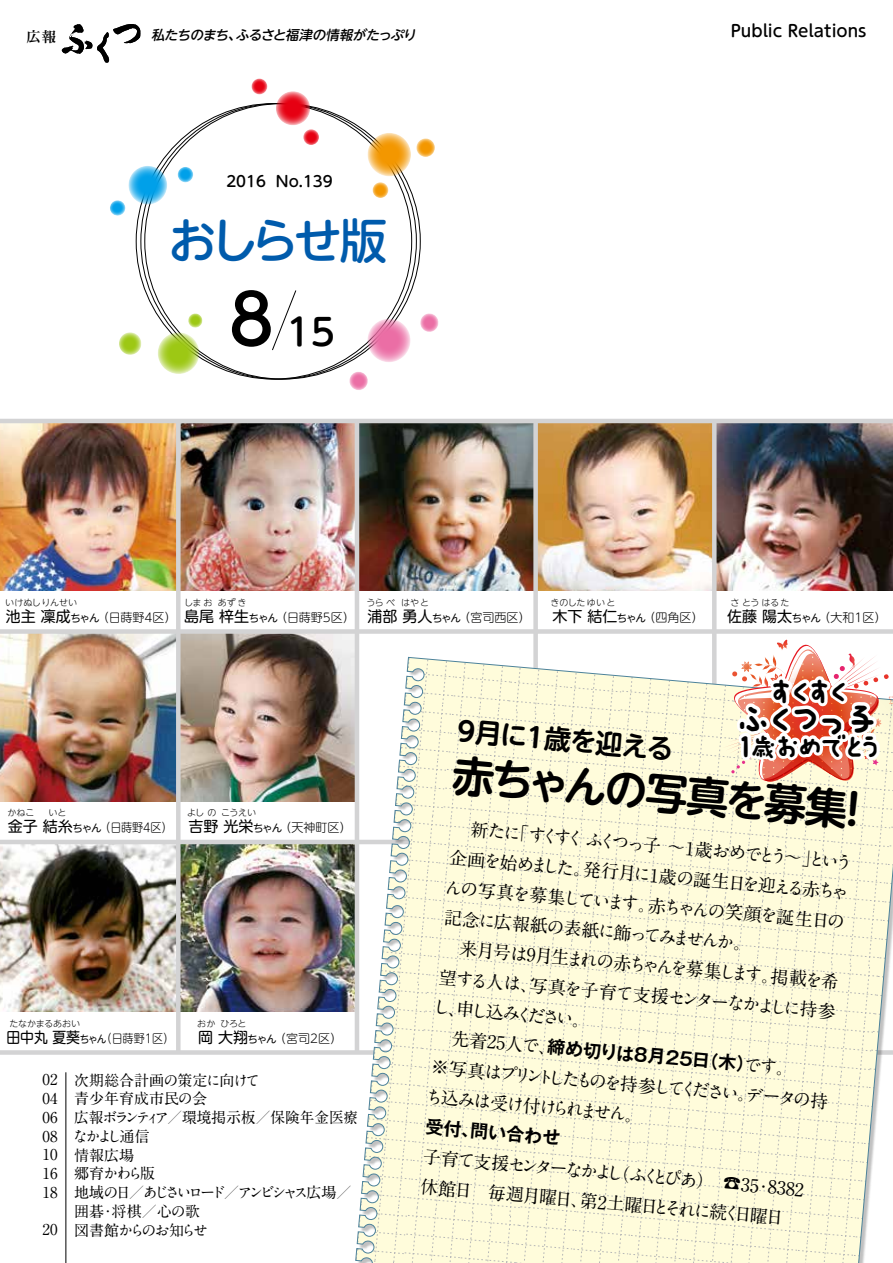
<style>
.page{position:relative;width:893px;height:1263px;background:#fff}
.page>*{position:absolute;margin:0;border:0;box-sizing:border-box;transform-origin:0 0}
.t1{font:500 68.7px "UD Shin M Go Pr 6";color:#000}
.t2{font:500 48px "UD Shin M Go Pr 6";letter-spacing:-.12em;color:#005bac}
.t3{font:700 42.75px "UD Shin M Go Pr 6 De";color:#000}
.t4{font:38.55px "Elmer P Font";color:#000}
.t5{font:500 36.75px "UD Shin M Go Pr 6";color:#000}
.t6{font:31.5px "Elmer P Font";color:#000}
.t7{font:28.65px "Elmer P Font";letter-spacing:-.07em;color:#000}
.t8{font:700 27px "UD Shin M Go Pr 6 De";color:#000}
.t9{font:700 18px/30px "A1 Mincho Std";color:#000}
.t10{font:700 18px "Gothic MB101 Pro De";color:#000}
.t11{font:500 16.5px "UD Shin M Go Pr 6";color:#000}
.t12{font:700 15px/18.8px "A1 Mincho Std";letter-spacing:-.06em;color:#000;text-align:justify}
.t13{font:700 15px "A1 Mincho Std";color:#000}
.t14{font:700 15px "A1 Mincho Std";letter-spacing:-.235em;color:#000}
.t15{font:15px "UD Shin M Go Pr 6";color:#000}
.t16{font:700 15px "A1 Mincho Std";letter-spacing:-.03em;color:#000}
.t17{font:700 15px/18.8px "A1 Mincho Std";letter-spacing:-.09em;color:#000}
.t18{font:500 15px "UD Shin M Go Pr 6";color:#000}
.t19{font:15px "UD Shin M Go Pr 6";color:#000;scale:.92 1}
.t20{font:14.1px "Shuei Min Pro B";color:#000}
.t21{font:italic 500 13.35px "UD Shin M Go Pr 6";color:#000}
.t22{font:300 12px "UD Shin M Go Pr 6";color:#000}
.t23{font:300 12px "UD Shin M Go Pr 6";color:#000;scale:.92 1}
.t24{font:10.5px "UD Shin M Go Pr 6";letter-spacing:-.115em;color:#000}
.t25{font:10.5px "UD Shin M Go Pr 6";letter-spacing:-.115em;color:#000;scale:.92 1}
.t26{font:300 9px "UD Shin M Go Pr 6";letter-spacing:-.005em;color:#000}
.s1{font-size:15px}
.s2{font-family:"A1 Mincho Std"}
</style>
<div class="page">
<img style="left:181px;top:423px;width:712px;height:168px">
<img style="left:0;top:844px;width:354px;height:167px">
<img style="left:0;top:423px;width:176px;height:168px">
<img style="left:0;top:634px;width:355px;height:167px">
<svg style="left:62px;top:24px;width:78px;height:39px"></svg>
<svg style="left:276px;top:91px;width:34px;height:34px"></svg>
<svg style="left:303px;top:129px;width:16px;height:16px"></svg>
<svg style="left:252px;top:79px;width:15px;height:15px"></svg>
<svg style="left:119px;top:332px;width:22px;height:23px"></svg>
<svg style="left:158px;top:313px;width:44px;height:61px"></svg>
<svg style="left:367px;top:133px;width:44px;height:43px"></svg>
<svg style="left:416px;top:138px;width:19px;height:19px"></svg>
<svg style="left:373px;top:182px;width:15px;height:16px"></svg>
<svg style="left:420px;top:313px;width:19px;height:19px"></svg>
<svg style="left:349px;top:372px;width:19px;height:18px"></svg>
<svg style="left:367px;top:319px;width:44px;height:43px"></svg>
<svg style="left:128px;top:166px;width:39px;height:39px"></svg>
<svg style="left:110px;top:200px;width:15px;height:16px"></svg>
<svg style="left:178px;top:167px;width:15px;height:15px"></svg>
<hr style="left:712px;top:421px;width:4px;height:631px;background:#d3d3d4">
<div style="left:533px;top:421px;width:5px;height:631px;background:#d3d3d4"></div>
<hr style="left:355px;top:421px;width:4px;height:631px;background:#d3d3d4">
<div style="left:176px;top:421px;width:5px;height:631px;background:#d3d3d4"></div>
<hr style="left:0;top:840px;width:893px;height:4px;background:#d3d3d4">
<div style="left:0;top:629px;width:893px;height:5px;background:#d3d3d4"></div>
<hr style="left:0;top:419px;width:893px;height:4px;background:#d3d3d4">
<div style="left:0;top:1050px;width:893px;height:5px;background:#d3d3d4"></div>
<hr style="left:66px;top:1072px;width:1px;height:191px;background:#000">
<svg style="left:272px;top:290px;width:25px;height:61px"></svg>
<svg style="left:354px;top:657px;width:539px;height:606px;background:#f9f7db"></svg>
<svg style="left:787px;top:1257px;width:72px;height:6px"></svg>
<img style="left:722px;top:497px;width:171px;height:373px">
<svg style="left:448px;top:1012px;width:5px;height:4px"></svg>
<svg style="left:738px;top:1097px;width:5px;height:5px"></svg>
<svg style="left:745px;top:1057px;width:36px;height:18px"></svg>
<svg style="left:426px;top:1118px;width:42px;height:20px"></svg>
<p class="t20" style="left:27px;top:27px;width:31px">広報</p>
<p class="t21" style="left:151px;top:23px;width:270px">私たちのまちふるさと福津の情報がたっぷり</p>
<p class="t21" style="left:228px;top:23px;width:19px">、</p>
<p class="t18" style="left:226px;top:169px;width:41px">2016</p>
<p class="t18" style="left:276px;top:169px;width:58px">No.139</p>
<h2 class="t2" style="left:168px;top:201px;width:220px">おしらせ版</h2>
<h1 class="t1" style="left:229px;top:262px;width:47px">8</h1>
<h3 class="t5" style="left:287px;top:301px;width:50px">15</h3>
<p class="t11" style="left:731px;top:16px;width:137px">Public Relations</p>
<p class="t26" style="left:5px;top:595px;width:74px">いけぬしりんせい</p>
<p class="t26" style="left:218px;top:595px;width:30px">あずき</p>
<p class="t26" style="left:184px;top:595px;width:30px">しまお</p>
<p class="t26" style="left:366px;top:595px;width:30px">うらべ</p>
<p class="t26" style="left:401px;top:595px;width:30px">はやと</p>
<p class="t26" style="left:551px;top:595px;width:67px">きのしたゆいと</p>
<p class="t26" style="left:730px;top:595px;width:60px">さとうはるた</p>
<p class="t24" style="left:41px;top:609px;width:60px"><span class="s1">凜成</span>ちゃん</p>
<p class="t15" style="left:6px;top:604px;width:32px">池主</p>
<p class="t22" style="left:97px;top:607px;width:81px">（日蒔野4区(</p>
<p class="t15" style="left:184px;top:604px;width:31px">島尾</p>
<p class="t24" style="left:219px;top:609px;width:60px"><span class="s1">梓生</span>ちゃん</p>
<p class="t22" style="left:275px;top:607px;width:81px">（日蒔野5区(</p>
<p class="t15" style="left:367px;top:604px;width:31px">浦部</p>
<p class="t24" style="left:402px;top:609px;width:60px"><span class="s1">勇人</span>ちゃん</p>
<p class="t22" style="left:459px;top:607px;width:73px">（宮司西区(</p>
<p class="t15" style="left:552px;top:604px;width:31px">木下</p>
<p class="t24" style="left:587px;top:609px;width:60px"><span class="s1">結仁</span>ちゃん</p>
<p class="t22" style="left:643px;top:607px;width:61px">（四角区(</p>
<p class="t15" style="left:727px;top:604px;width:31px">佐藤</p>
<p class="t24" style="left:762px;top:609px;width:60px"><span class="s1">陽太</span>ちゃん</p>
<p class="t22" style="left:818px;top:607px;width:69px">（大和1区(</p>
<p class="t26" style="left:49px;top:806px;width:19px">いと</p>
<p class="t26" style="left:7px;top:806px;width:37px">かねこ　</p>
<p class="t26" style="left:187px;top:806px;width:31px">よしの</p>
<p class="t26" style="left:221px;top:806px;width:36px">こうえい</p>
<p class="t15" style="left:8px;top:814px;width:32px">金子</p>
<p class="t24" style="left:43px;top:820px;width:60px"><span class="s1">結糸</span>ちゃん</p>
<p class="t23" style="left:100px;top:818px;width:81px">（日蒔野4区(</p>
<p class="t15" style="left:188px;top:814px;width:31px">吉野</p>
<p class="t24" style="left:223px;top:820px;width:60px"><span class="s1">光栄</span>ちゃん</p>
<p class="t22" style="left:280px;top:818px;width:73px">（天神町区(</p>
<p class="t26" style="left:9px;top:1016px;width:72px">たなかまるあおい</p>
<p class="t26" style="left:197px;top:1016px;width:20px">おか</p>
<p class="t26" style="left:221px;top:1016px;width:28px">ひろと</p>
<p class="t25" style="left:52px;top:1030px;width:60px"><span class="s1">夏葵</span>ちゃん</p>
<p class="t19" style="left:6px;top:1025px;width:47px">田中丸</p>
<p class="t23" style="left:101px;top:1028px;width:81px">（日蒔野1区(</p>
<p class="t24" style="left:218px;top:1030px;width:60px"><span class="s1">大翔</span>ちゃん</p>
<p class="t15" style="left:198px;top:1025px;width:16px">岡</p>
<p class="t22" style="left:274px;top:1028px;width:69px">（宮司2区(</p>
<p class="t12" style="left:43px;top:1068px;width:16px">02<br>04<br>06<br>08<br>10<br>16<br>18</p>
<p class="t12" style="left:43px;top:1218px;width:16px">20</p>
<p class="t16" style="left:74px;top:1068px;width:187px">次期総合計画の策定に向けて</p>
<p class="t13" style="left:74px;top:1086px;width:134px">青少年育成市民の会</p>
<p class="t13" style="left:74px;top:1105px;width:286px">広報ボランティア／環境掲示板／保険年金医療</p>
<p class="t12" style="left:73px;top:1125px;width:78px">なかよし通信</p>
<p class="t12" style="left:74px;top:1143px;width:61px">情報広場</p>
<p class="t12" style="left:74px;top:1162px;width:82px">郷育かわら版</p>
<p class="t14" style="left:74px;top:1180px;width:279px">地域の日／あじさいロード／アンビシャス広場／</p>
<p class="t12" style="left:112px;top:1200px;width:90px">将棋／心の歌</p>
<p class="t17" style="left:74px;top:1200px;width:135px">囲碁<br>図書館からのお知らせ</p>
<p class="t12" style="left:101px;top:1200px;width:16px">・</p>
<h3 class="t6" style="left:771px;top:675px;width:78px">すくすく</h3>
<h3 class="t7" style="left:739px;top:732px;width:141px">1歳おめでとう</h3>
<h3 class="t4" style="left:737px;top:699px;width:146px">ふくつっ子</h3>
<h3 class="t8" style="left:459px;top:707px;width:219px;rotate:5deg">9月に1歳を迎える</h3>
<h3 class="t3" style="left:456px;top:738px;width:411px;rotate:5deg">赤ちゃんの写真を募集!</h3>
<p class="t9" style="left:453px;top:810px;width:71px;rotate:5deg">　新たに</p>
<p class="t9" style="left:512px;top:815px;width:279px;rotate:5deg">「すくすくふくつっ子～1 歳おめでとう</p>
<p class="t9" style="left:451px;top:840px;width:144px;rotate:5deg">企画を始めました。</p>
<p class="t9" style="left:584px;top:852px;width:269px;rotate:5deg">発行月に1歳の誕生日を迎える赤ちゃ</p>
<p class="t9" style="left:446px;top:870px;width:312px;rotate:5deg">んの写真を募集しています。<br>記念に広報紙の表紙に飾ってみませんか。</p>
<p class="t9" style="left:649px;top:887px;width:199px;rotate:5deg">赤ちゃんの笑顔を誕生日の</p>
<p class="t9" style="left:534px;top:938px;width:309px;text-indent:-91px;rotate:5deg">　来月号は9月生まれの赤ちゃんを募集します。<br>写真を子育て支援センターなかよしに持参</p>
<p class="t9" style="left:772px;top:958px;width:70px;rotate:5deg">掲載を希</p>
<p class="t9" style="left:437px;top:959px;width:159px;rotate:5deg">望する人は、<br>し申し込みください。</p>
<p class="t10" style="left:435px;top:1022px;width:323px;rotate:5deg"><span class="s2">　先着25人で</span>締め切りは8月25 （日木(</p>
<p class="t9" style="left:435px;top:1019px;width:400px;text-indent:105px;rotate:5deg">、<br>※ 写真はプリントしたものを持参してくださいデータの持</p>
<p class="t9" style="left:427px;top:1079px;width:220px;rotate:5deg">ち込みは受け付けられません。</p>
<p class="t10" style="left:472px;top:1115px;width:91px;rotate:5deg">問い合わせ</p>
<p class="t9" style="left:425px;top:1139px;width:366px;rotate:5deg">子育て支援センターなかよし<br>休館日　毎週月曜日第、 2土曜日とそれに続く日曜日</p>
<p class="t9" style="left:614px;top:1155px;width:104px;rotate:5deg">（ふくとぴあ (</p>
<p class="t9" style="left:725px;top:1165px;width:55px;rotate:5deg">☎35・</p>
<p class="t9" style="left:769px;top:1169px;width:37px;rotate:5deg">8382</p>
</div>
